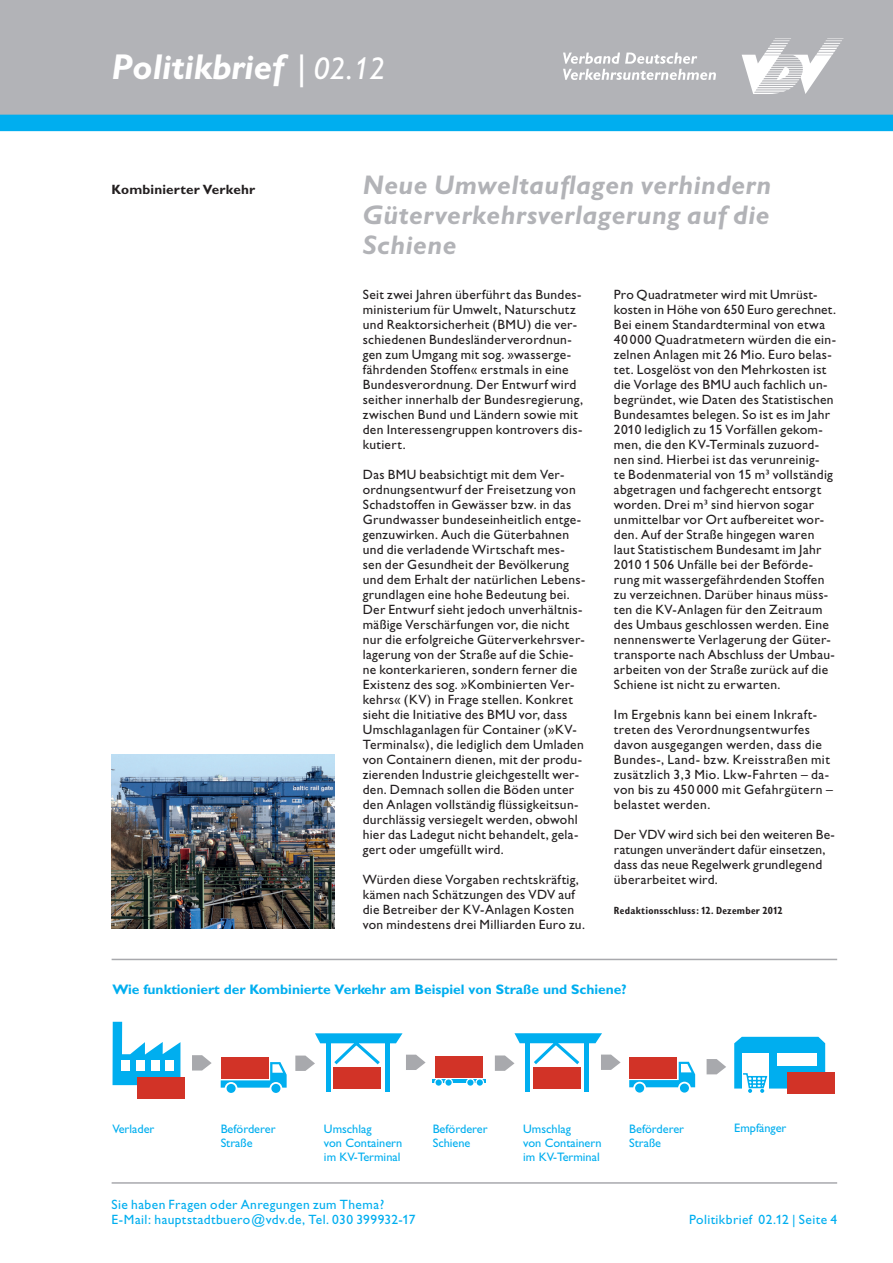
<style>
.page{position:relative;width:893px;height:1263px;background:#fff}
.page>*{position:absolute;margin:0;border:0;box-sizing:border-box;transform-origin:0 0}
.t1{font:italic 700 36px "Gill Alt One";color:#fff}
.t2{font:italic 700 27px/30px "Gill Alt One";letter-spacing:.02em;color:#b2b3b7;text-align:justify}
.t3{font:700 13.8px "Gill Alt One";color:#00aeef}
.t4{font:13.5px/15px "Gill Alt One";letter-spacing:.025em;color:#231f20}
.t5{font:13.5px/15px "Gill Alt One";letter-spacing:.03em;color:#00aeef}
.t6{font:700 13.5px "Gill Alt One";letter-spacing:.015em;color:#231f20}
.t7{font:12.3px/14.1px "Gill Alt One";color:#00aeef}
.t8{font:700 condensed 10.5px "Gill Sans Display";letter-spacing:.025em;color:#231f20}
.s1{font-weight:400}
.s2{font-weight:400;font-size:31.5px}
</style>
<div class="page">
<div style="left:0;top:0;width:893px;height:118px;background:#b2b3b7"></div>
<div style="left:0;top:115px;width:893px;height:16px;background:#00aeef"></div>
<svg style="left:742px;top:38px;width:102px;height:56px"></svg>
<svg style="left:563px;top:53px;width:153px;height:27px"></svg>
<svg style="left:707px;top:1059px;width:19px;height:15px"></svg>
<div style="left:334px;top:1067px;width:47px;height:21px;background:#d23327"></div>
<div style="left:435px;top:1056px;width:47px;height:21px;background:#d23327"></div>
<div style="left:525px;top:1042px;width:5px;height:49px;background:#00aeef"></div>
<hr style="left:585px;top:1042px;width:4px;height:49px;background:#00aeef">
<svg style="left:495px;top:1033px;width:126px;height:38px"></svg>
<div style="left:533px;top:1067px;width:48px;height:21px;background:#d23327"></div>
<div style="left:680px;top:1083px;width:9px;height:9px;background:#00aeef;border-radius:50%"></div>
<svg style="left:633px;top:1082px;width:13px;height:12px"></svg>
<div style="left:635px;top:1083px;width:9px;height:9px;background:#00aeef;border-radius:50%"></div>
<svg style="left:629px;top:1062px;width:66px;height:25px"></svg>
<div style="left:629px;top:1057px;width:48px;height:21px;background:#d23327"></div>
<svg style="left:734px;top:1037px;width:91px;height:56px"></svg>
<div style="left:787px;top:1072px;width:48px;height:21px;background:#d23327"></div>
<svg style="left:192px;top:1055px;width:20px;height:15px"></svg>
<svg style="left:113px;top:1022px;width:67px;height:63px"></svg>
<div style="left:137px;top:1078px;width:47px;height:21px;background:#d23327"></div>
<div style="left:122px;top:1060px;width:8px;height:11px;background:#fff"></div>
<div style="left:136px;top:1060px;width:9px;height:11px;background:#fff"></div>
<div style="left:151px;top:1060px;width:8px;height:11px;background:#fff"></div>
<div style="left:166px;top:1060px;width:8px;height:11px;background:#fff"></div>
<div style="left:271px;top:1084px;width:9px;height:9px;background:#00aeef;border-radius:50%"></div>
<div style="left:227px;top:1084px;width:9px;height:9px;background:#00aeef;border-radius:50%"></div>
<svg style="left:221px;top:1062px;width:66px;height:25px"></svg>
<div style="left:221px;top:1057px;width:47px;height:21px;background:#d23327"></div>
<hr style="left:432px;top:1079px;width:54px;height:4px;background:#00aeef">
<svg style="left:444px;top:1078px;width:9px;height:9px"></svg>
<svg style="left:445px;top:1079px;width:7px;height:7px"></svg>
<svg style="left:466px;top:1078px;width:9px;height:9px"></svg>
<div style="left:467px;top:1079px;width:6px;height:7px;background:#00aeef;border-radius:50%"></div>
<svg style="left:475px;top:1078px;width:9px;height:9px"></svg>
<div style="left:477px;top:1079px;width:6px;height:7px;background:#00aeef;border-radius:50%"></div>
<svg style="left:434px;top:1078px;width:9px;height:9px"></svg>
<div style="left:436px;top:1079px;width:6px;height:7px;background:#00aeef;border-radius:50%"></div>
<hr style="left:326px;top:1042px;width:4px;height:49px;background:#00aeef">
<hr style="left:385px;top:1042px;width:4px;height:49px;background:#00aeef">
<svg style="left:295px;top:1033px;width:131px;height:38px"></svg>
<hr style="left:112px;top:959px;width:725px;height:1px;background:#a8a9ad">
<hr style="left:112px;top:1182px;width:725px;height:2px;background:#a8a9ad">
<img style="left:112px;top:755px;width:223px;height:174px">
<h1 class="t1" style="left:112px;top:46px;width:275px">Politikbrief <span class="s1">|</span> <span class="s2">02.12</span></h1>
<p class="t6" style="left:112px;top:181px;width:145px">Kombinierter Verkehr</p>
<h2 class="t2" style="left:363px;top:169px;width:410px">Neue Umweltauflagen verhindern Güterverkehrsverlagerung auf die Schiene</h2>
<p class="t4" style="left:363px;top:286px;width:222px">Seit zwei Jahren überführt das Bundes&shy;ministerium für Umwelt, Naturschutz und Reaktorsicherheit (BMU) die ver&shy;schiedenen Bundesländerverordnun&shy;gen zum Umgang mit sog. »wasserge&shy;fährdenden Stoffen« erstmals in eine Bundesverordnung. Der Entwurf wird seither innerhalb der Bundesregierung, zwischen Bund und Ländern sowie mit den Interessengruppen kontrovers dis&shy;kutiert.</p>
<p class="t4" style="left:363px;top:466px;width:224px">Das BMU beabsichtigt mit dem Ver&shy;ordnungsentwurf der Freisetzung von Schadstoffen in Gewässer bzw. in das Grundwasser bundeseinheitlich entge&shy;genzuwirken. Auch die Güterbahnen und die verladende Wirtschaft mes&shy;sen der Gesundheit der Bevölkerung und dem Erhalt der natürlichen Lebens&shy;grundlagen eine hohe Bedeutung bei.<br>Der Entwurf sieht jedoch unverhältnis&shy;mäßige Verschärfungen vor, die nicht nur die erfolgreiche Güterverkehrsver&shy;lagerung von der Straße auf die Schie&shy;ne konterkarieren, sondern ferner die Existenz des sog. »Kombinierten Ver&shy;kehrs« (KV) in Frage stellen. Konkret sieht die Initiative des BMU vor, dass Umschlaganlagen für Container (»KV-Terminals«), die lediglich dem Umladen von Containern dienen, mit der produ&shy;zierenden Industrie gleichgestellt wer&shy;den. Demnach sollen die Böden unter den Anlagen vollständig flüssigkeitsun&shy;durchlässig versiegelt werden, obwohl hier das Ladegut nicht behandelt, gela&shy;gert oder umgefüllt wird.</p>
<p class="t4" style="left:363px;top:871px;width:224px">Würden diese Vorgaben rechtskräftig, kämen nach Schätzungen des VDV auf die Betreiber der KV-Anlagen Kosten von mindestens drei Milliarden Euro zu.</p>
<p class="t4" style="left:614px;top:286px;width:224px">Pro Quadratmeter wird mit Umrüst&shy;kosten in Höhe von 650 Euro gerechnet.<br>Bei einem Standardterminal von etwa 40 000 Quadratmetern würden die ein&shy;zelnen Anlagen mit 26 Mio. Euro belas&shy;tet. Losgelöst von den Mehrkosten ist die Vorlage des BMU auch fachlich un&shy;begründet, wie Daten des Statistischen Bundesamtes belegen. So ist es im Jahr 2010 lediglich zu 15 Vorfällen gekom&shy;men, die den KV-Terminals zuzuord&shy;nen sind. Hierbei ist das verunreinig-<br>te Bodenmaterial von 15 m³ vollständig abgetragen und fachgerecht entsorgt worden. Drei m³ sind hiervon sogar unmittelbar vor Ort aufbereitet wor&shy;den. Auf der Straße hingegen waren laut Statistischem Bundesamt im Jahr 2010 1 506 Unfälle bei der Beförde&shy;rung mit wassergefährdenden Stoffen zu verzeichnen. Darüber hinaus müss&shy;ten die KV-Anlagen für den Zeitraum des Umbaus geschlossen werden. Eine nennenswerte Verlagerung der Güter&shy;transporte nach Abschluss der Umbau&shy;arbeiten von der Straße zurück auf die Schiene ist nicht zu erwarten.</p>
<p class="t4" style="left:614px;top:706px;width:220px">Im Ergebnis kann bei einem Inkraft&shy;treten des Verordnungsentwurfes davon ausgegangen werden, dass die Bundes-, Land- bzw. Kreisstraßen mit zusätzlich 3,3 Mio. Lkw-Fahrten – da&shy;von bis zu 450 000 mit Gefahrgütern – belastet werden.</p>
<p class="t4" style="left:614px;top:826px;width:223px">Der VDV wird sich bei den weiteren Be&shy;ratungen unverändert dafür einsetzen, dass das neue Regelwerk grundlegend überarbeitet wird.</p>
<p class="t8" style="left:614px;top:904px;width:170px">Redaktionsschluss: 12. Dezember 2012</p>
<p class="t3" style="left:113px;top:981px;width:516px">Wie funktioniert der Kombinierte Verkehr am Beispiel von Straße und Schiene?</p>
<p class="t7" style="left:113px;top:1121px;width:43px">Verlader</p>
<p class="t7" style="left:221px;top:1121px;width:56px">Beförderer<br>Straße</p>
<p class="t7" style="left:324px;top:1121px;width:49px">Umschlag</p>
<p class="t7" style="left:734px;top:1121px;width:54px">Empfänger</p>
<p class="t7" style="left:433px;top:1121px;width:56px">Beförderer<br>Schiene</p>
<p class="t7" style="left:523px;top:1121px;width:80px">Umschlag<br>von Containern im KV-Terminal</p>
<p class="t7" style="left:629px;top:1121px;width:56px">Beförderer<br>Straße</p>
<p class="t7" style="left:324px;top:1135px;width:80px">von Containern im KV-Terminal</p>
<p class="t5" style="left:112px;top:1196px;width:305px">Sie haben Fragen oder Anregungen zum Thema?<br>E-Mail: hauptstadtbuero@vdv.de, Tel. 030 399932-17</p>
<p class="t5" style="left:689px;top:1211px;width:149px">Politikbrief 02.12 | Seite 4</p>
</div>
